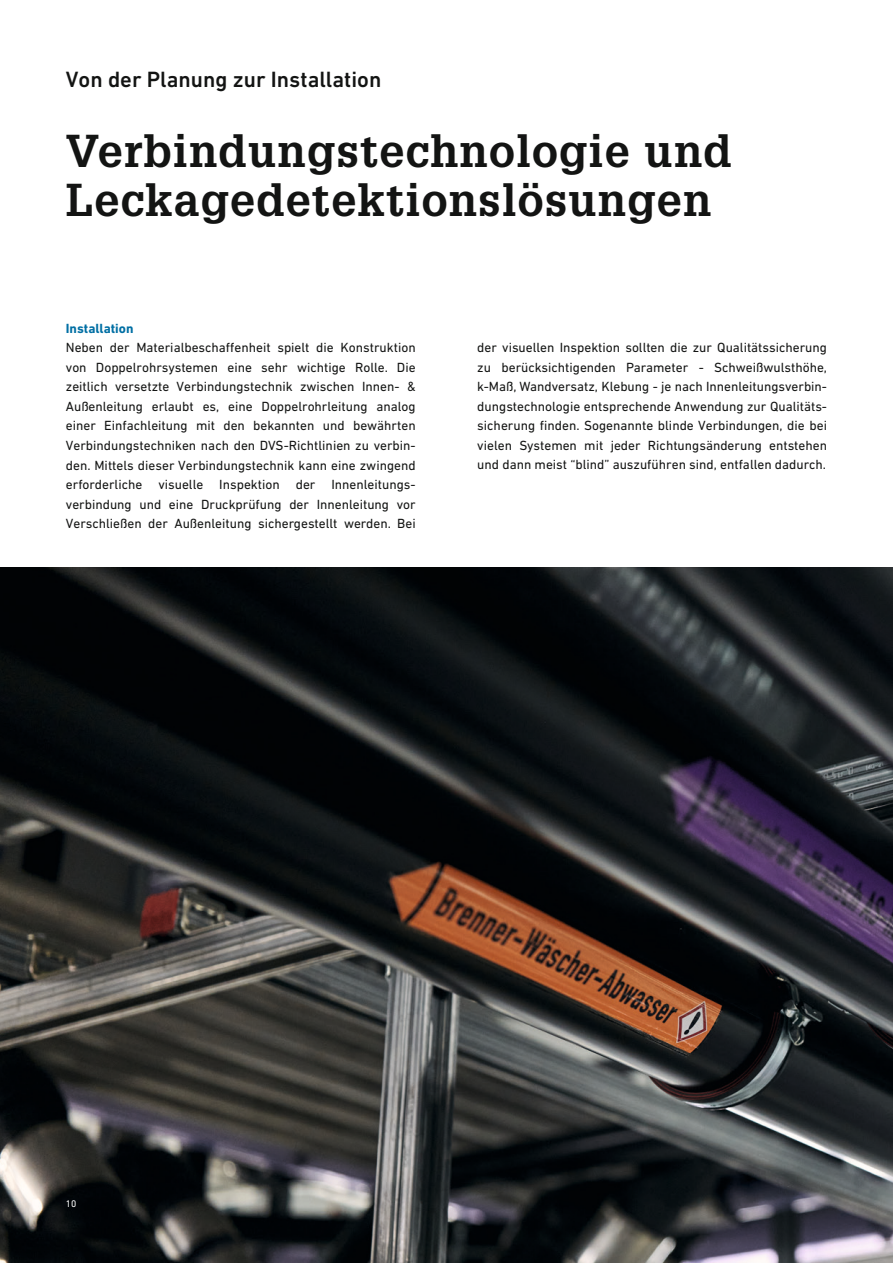
<style>
.page{position:relative;width:893px;height:1263px;background:#fff}
.page>*{position:absolute;margin:0;border:0;box-sizing:border-box;transform-origin:0 0}
.t1{font:700 45px/48.9px "Glypha LT Pro";letter-spacing:.025em;color:#131413}
.t2{font:500 22.5px "DIN Next W1 G";color:#131413}
.t3{font:13.5px/19.5px "DIN Next W1 G";color:#131413;text-align:justify}
.t4{font:700 13.5px "DIN Next W1 G";color:#006fa4}
.t5{font:9.75px "DIN Next W1 G";color:#fff}
</style>
<div class="page">
<img style="left:0;top:567px;width:893px;height:696px">
<h2 class="t2" style="left:66px;top:66px;width:317px">Von der Planung zur Installation</h2>
<h1 class="t1" style="left:66px;top:126px;width:667px">Verbindungstechnologie und<br>Leckagedetektionslösungen</h1>
<p class="t4" style="left:66px;top:320px;width:69px">Installation</p>
<p class="t3" style="left:66px;top:338px;width:351px">Neben der Materialbeschaffenheit spielt die Konstruktion von Doppelrohrsystemen eine sehr wichtige Rolle. Die zeitlich versetzte Verbindungstechnik zwischen Innen- &amp; Außenleitung erlaubt es, eine Doppelrohrleitung analog einer Einfachleitung mit den bekannten und bewährten Verbindungstechniken nach den DVS-Richtlinien zu verbin&shy;den. Mittels dieser Verbindungstechnik kann eine zwingend erforderliche visuelle Inspektion der Innenleitungs&shy;verbindung und eine Druckprüfung der Innenleitung vor Verschließen der Außenleitung sichergestellt werden. Bei</p>
<p class="t3" style="left:477px;top:338px;width:351px">der visuellen Inspektion sollten die zur Qualitätssicherung zu berücksichtigenden Parameter - Schweißwulsthöhe, k-Maß, Wandversatz, Klebung - je nach Innenleitungsverbin&shy;dungstechnologie entsprechende Anwendung zur Qualitäts&shy;sicherung finden. Sogenannte blinde Verbindungen, die bei vielen Systemen mit jeder Richtungsänderung entstehen und dann meist “blind” auszuführen sind, entfallen dadurch.</p>
<p class="t5" style="left:66px;top:1197px;width:12px">10</p>
</div>
